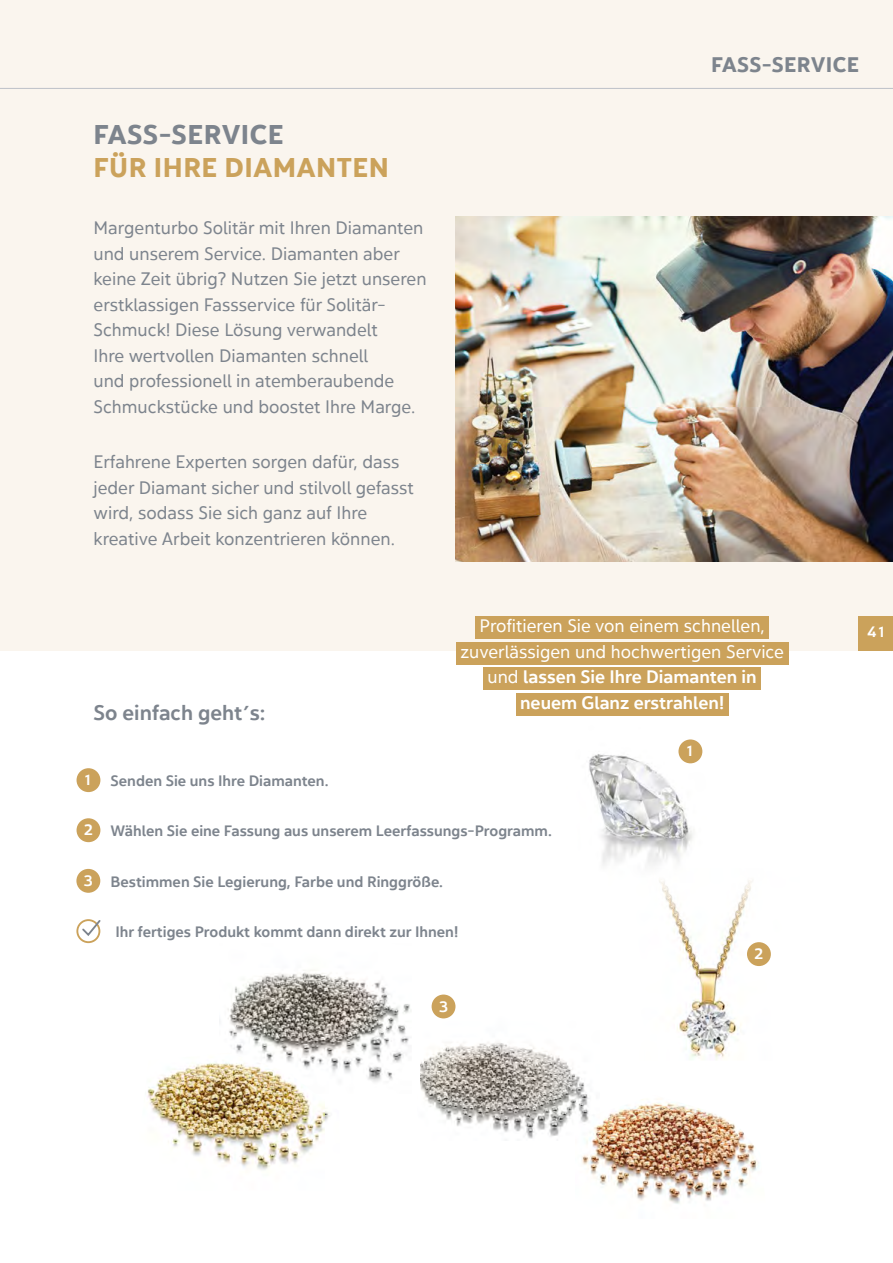
<style>
.page{position:relative;width:893px;height:1263px;background:#fff}
.page>*{position:absolute;margin:0;border:0;box-sizing:border-box;transform-origin:0 0}
.t1{font:27px "Yorkten Nor Bol";letter-spacing:.02em;color:#cba25b}
.t2{font:27px "Yorkten Nor Bol";letter-spacing:.02em;color:#7d848d}
.t3{font:21px "Yorkten Nor Med";color:#7d848d}
.t4{font:21px "Yorkten Nor Bol";letter-spacing:.02em;color:#7d848d}
.t5{font:18px/25.5px "Yorkten Nor Reg";color:#7d848d}
.t6{font:18px/25.5px "Yorkten Nor Reg";color:#fff;text-align:center}
.t7{font:18px/25.5px "Yorkten Nor Med";color:#fff;text-align:center}
.t8{font:15px "Yorkten Nor Med";color:#7d848d}
.t9{font:15px "Yorkten Nor Med";color:#fff}
.s1{font-family:"Yorkten Nor Reg"}
.s2{color:#fff}
</style>
<div class="page">
<img style="left:589px;top:739px;width:114px;height:126px">
<img style="left:420px;top:1013px;width:167px;height:126px">
<img style="left:219px;top:972px;width:192px;height:110px">
<img style="left:147px;top:1053px;width:192px;height:117px">
<img style="left:575px;top:1095px;width:184px;height:109px">
<img style="left:659px;top:880px;width:112px;height:180px">
<div style="left:0;top:0;width:893px;height:651px;background:#faf5ee"></div>
<div style="left:859px;top:617px;width:34px;height:34px;background:#cba25b"></div>
<hr style="left:0;top:88px;width:893px;height:1px;background:#bdc1c8">
<img style="left:455px;top:217px;width:438px;height:344px">
<div style="left:475px;top:616px;width:294px;height:23px;background:#cba25b"></div>
<div style="left:456px;top:642px;width:332px;height:22px;background:#cba25b"></div>
<div style="left:483px;top:667px;width:278px;height:23px;background:#cba25b"></div>
<div style="left:516px;top:693px;width:212px;height:22px;background:#cba25b"></div>
<div style="left:77px;top:769px;width:22px;height:22px;background:#cba25b;border-radius:50%"></div>
<div style="left:77px;top:768px;width:23px;height:24px;border:2px solid #cba25b;border-radius:50%"></div>
<div style="left:679px;top:740px;width:22px;height:22px;background:#cba25b;border-radius:50%"></div>
<div style="left:678px;top:739px;width:24px;height:24px;border:2px solid #cba25b;border-radius:50%"></div>
<div style="left:77px;top:819px;width:22px;height:22px;background:#cba25b;border-radius:50%"></div>
<div style="left:77px;top:818px;width:23px;height:24px;border:2px solid #cba25b;border-radius:50%"></div>
<div style="left:748px;top:943px;width:22px;height:22px;background:#cba25b;border-radius:50%"></div>
<div style="left:747px;top:942px;width:24px;height:24px;border:2px solid #cba25b;border-radius:50%"></div>
<div style="left:77px;top:870px;width:22px;height:22px;background:#cba25b;border-radius:50%"></div>
<div style="left:76px;top:869px;width:24px;height:24px;border:2px solid #cba25b;border-radius:50%"></div>
<div style="left:433px;top:995px;width:22px;height:22px;background:#cba25b;border-radius:50%"></div>
<div style="left:432px;top:994px;width:23px;height:24px;border:2px solid #cba25b;border-radius:50%"></div>
<svg style="left:77px;top:920px;width:22px;height:22px"></svg>
<div style="left:76px;top:919px;width:24px;height:24px;border:2px solid #cba25b;border-radius:50%"></div>
<svg style="left:80px;top:919px;width:21px;height:18px"></svg>
<h1 class="t2" style="left:94px;top:116px;width:192px">FASS-SERVICE</h1>
<h1 class="t1" style="left:94px;top:149px;width:297px">FÜR IHRE DIAMANTEN</h1>
<p class="t5" style="left:94px;top:215px;width:335px">Margenturbo Solitär mit Ihren Diamanten und unserem Service. Diamanten aber keine Zeit übrig? Nutzen Sie jetzt unseren erstklassigen Fassservice für Solitär-Schmuck! Diese Lösung verwandelt<br>Ihre wertvollen Diamanten schnell<br>und professionell in atemberaubende Schmuckstücke und boostet Ihre Marge.</p>
<p class="t5" style="left:94px;top:449px;width:322px">Erfahrene Experten sorgen dafür, dass jeder Diamant sicher und stilvoll gefasst wird, sodass Sie sich ganz auf Ihre kreative Arbeit konzentrieren können.</p>
<p class="t4" style="left:711px;top:50px;width:149px">FASS-SERVICE</p>
<p class="t3" style="left:94px;top:699px;width:174px">So einfach geht´s:</p>
<p class="t6" style="left:460px;top:613px;width:325px">Profitieren Sie von einem schnellen, zuverlässigen und hochwertigen Service</p>
<p class="t7" style="left:487px;top:664px;width:271px"><span class="s1">und</span> lassen Sie Ihre Diamanten in neuem Glanz erstrahlen!</p>
<p class="t9" style="left:687px;top:741px;width:7px">1</p>
<p class="t8" style="left:85px;top:770px;width:245px"><span class="s2">1</span> • Senden Sie uns Ihre Diamanten.</p>
<p class="t8" style="left:84px;top:821px;width:469px"><span class="s2">2</span>• Wählen Sie eine Fassung aus unserem Leerfassungs-Programm.</p>
<p class="t8" style="left:84px;top:871px;width:361px"><span class="s2">3</span>• Bestimmen Sie Legierung, Farbe und Ringgröße.</p>
<p class="t8" style="left:94px;top:922px;width:366px">• Ihr fertiges Produkt kommt dann direkt zur Ihnen!</p>
<p class="t9" style="left:439px;top:996px;width:10px">3</p>
<p class="t9" style="left:755px;top:944px;width:10px">2</p>
<p class="t9" style="left:868px;top:622px;width:18px">41</p>
</div>
